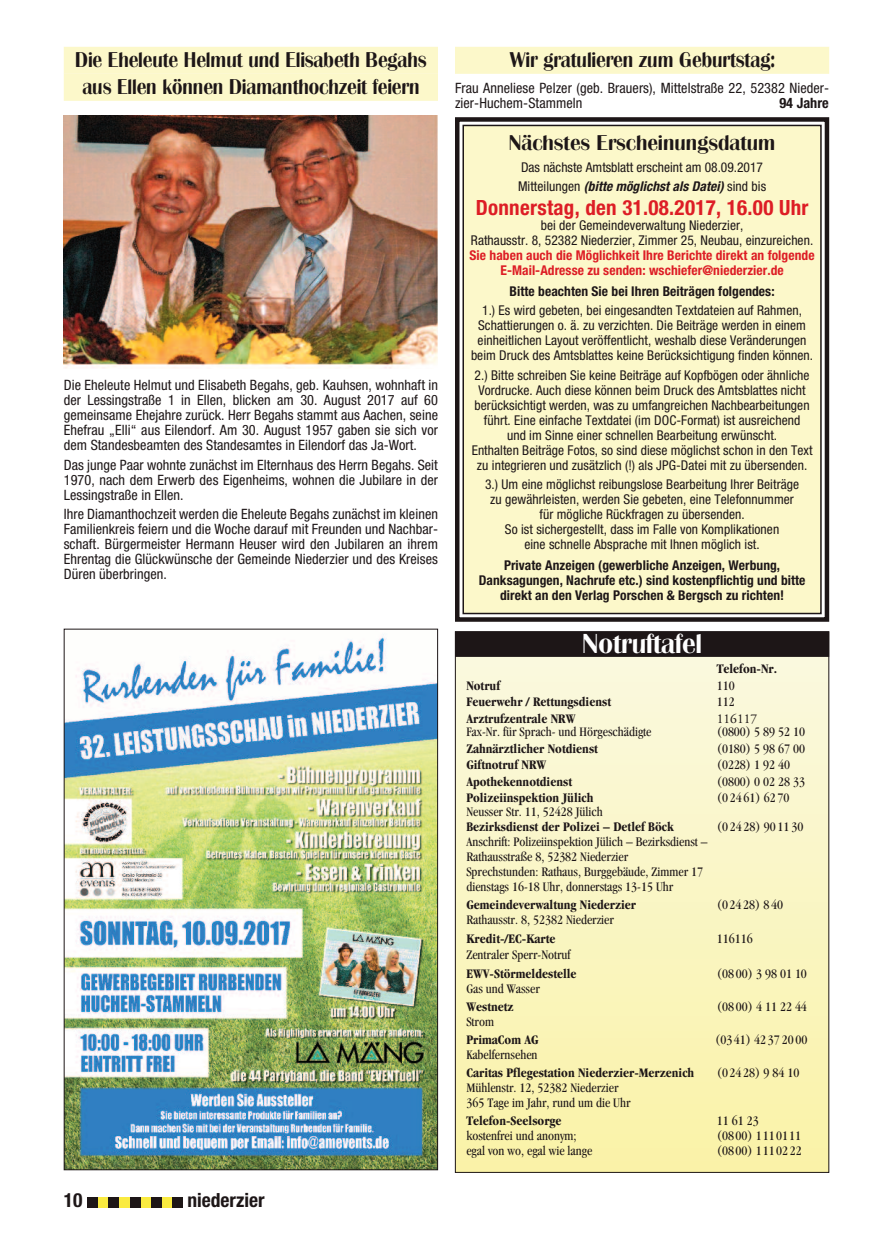
<style>
.page{position:relative;width:893px;height:1234px;background:#fff}
.page>*{position:absolute;margin:0;border:0;box-sizing:border-box;transform-origin:0 0}
.t1{font:27px "Bri Reg";color:#fff}
.t2{font:21px/27px "Bri Reg";color:#1d1617;text-align:center;scale:.92 1}
.t3{font:700 condensed 21px "Helvetica Neue LT Std";letter-spacing:.015em;color:#dd1d25}
.t4{font:21px "Bri Reg";color:#1d1617}
.t5{font:700 condensed 19.5px "Helvetica Neue";color:#1d1617}
.t6{font:condensed 14.25px/15px "Helvetica Neue LT Std";letter-spacing:.005em;color:#1d1617;text-align:justify}
.t7{font:700 condensed 14.25px "Helvetica Neue LT Std";letter-spacing:.005em;color:#1d1617}
.t8{font:condensed 13.5px/15px "Helvetica Neue LT Std";letter-spacing:.005em;color:#1d1617;text-align:center}
.t9{font:condensed 13.5px/15px "Garamond";color:#1d1617}
.t10{font:700 condensed 13.5px "Garamond";color:#1d1617}
.t11{font:700 condensed 13.5px/15px "Helvetica Neue LT Std";letter-spacing:.005em;color:#1d1617;text-align:center}
.t12{font:700 condensed 13.5px/15px "Helvetica Neue LT Std";letter-spacing:.005em;color:#dd1d25;text-align:center}
.t13{font:13.5px "Adobe Garamond";color:#1d1617}
.s1{font-weight:700;font-style:italic}
</style>
<div class="page">
<div style="left:87px;top:1196px;width:96px;height:10px;background:#faeb41"></div>
<div style="left:87px;top:1196px;width:11px;height:10px;background:#1d1617"></div>
<div style="left:108px;top:1196px;width:11px;height:10px;background:#1d1617"></div>
<div style="left:130px;top:1196px;width:10px;height:10px;background:#1d1617"></div>
<div style="left:151px;top:1196px;width:11px;height:10px;background:#1d1617"></div>
<div style="left:172px;top:1196px;width:11px;height:10px;background:#1d1617"></div>
<div style="left:464px;top:126px;width:356px;height:486px;background:#fcf8ca"></div>
<div style="left:457px;top:119px;width:370px;height:500px;border:6px solid #fff"></div>
<div style="left:455px;top:117px;width:374px;height:504px;border:4px solid #1d1617"></div>
<div style="left:462px;top:125px;width:360px;height:489px;border:2px solid #1d1617"></div>
<div style="left:456px;top:632px;width:372px;height:539px;background:linear-gradient(to bottom,#f7f6de,#fbf4a9)"></div>
<div style="left:455px;top:631px;width:374px;height:25px;background:#1d1617"></div>
<div style="left:64px;top:47px;width:374px;height:27px;background:#fcf8ca"></div>
<div style="left:64px;top:74px;width:374px;height:27px;background:#fcf8ca"></div>
<img style="left:64px;top:116px;width:374px;height:252px">
<img style="left:66px;top:634px;width:370px;height:533px">
<div style="left:455px;top:47px;width:374px;height:27px;background:#fcf8ca"></div>
<h2 class="t2" style="left:75px;top:48px;width:384px">Die Eheleute Helmut und Elisabeth Begahs aus Ellen können Diamanthochzeit feiern</h2>
<p class="t6" style="left:64px;top:379px;width:376px">Die Eheleute Helmut und Elisabeth Begahs, geb. Kauhsen, wohnhaft in der Lessingstraße 1 in Ellen, blicken am 30. August 2017 auf 60 gemeinsame Ehejahre zurück. Herr Begahs stammt aus Aachen, seine Ehefrau „Elli“ aus Eilendorf. Am 30. August 1957 gaben sie sich vor dem Standesbeamten des Standesamtes in Eilendorf das Ja-Wort.</p>
<p class="t6" style="left:64px;top:458px;width:376px">Das junge Paar wohnte zunächst im Elternhaus des Herrn Begahs. Seit 1970, nach dem Erwerb des Eigenheims, wohnen die Jubilare in der Lessingstraße in Ellen.</p>
<p class="t6" style="left:64px;top:507px;width:376px">Ihre Diamanthochzeit werden die Eheleute Begahs zunächst im kleinen Familienkreis feiern und die Woche darauf mit Freunden und Nachbar&shy;schaft. Bürgermeister Hermann Heuser wird den Jubilaren an ihrem Ehrentag die Glückwünsche der Gemeinde Niederzier und des Kreises Düren überbringen.</p>
<h3 class="t5" style="left:64px;top:1183px;width:20px">10</h3>
<h3 class="t5" style="left:187px;top:1183px;width:79px">niederzier</h3>
<h2 class="t2" style="left:510px;top:48px;width:289px">Wir gratulieren zum Geburtstag:</h2>
<p class="t6" style="left:455px;top:82px;width:376px">Frau Anneliese Pelzer (geb. Brauers), Mittelstraße 22, 52382 Nieder&shy;zier-Huchem-Stammeln</p>
<p class="t7" style="left:779px;top:98px;width:51px">94 Jahre</p>
<h2 class="t4" style="left:509px;top:135px;width:268px">Nächstes Erscheinungsdatum</h2>
<p class="t8" style="left:518px;top:159px;width:250px;line-height:19.2px;text-align:left">Das nächste Amtsblatt erscheint am 08.09.2017<br>Mitteilungen <span class="s1">(bitte möglichst als Datei)</span> sind bis</p>
<h2 class="t3" style="left:476px;top:200px;width:334px">Donnerstag, den 31.08.2017, 16.00 Uhr</h2>
<p class="t8" style="left:471px;top:219px;width:344px">bei der Gemeindeverwaltung Niederzier,<br>Rathausstr. 8, 52382 Niederzier, Zimmer 25, Neubau, einzureichen.</p>
<p class="t12" style="left:470px;top:249px;width:347px">Sie haben auch die Möglichkeit Ihre Berichte direkt an folgende<br>E-Mail-Adresse zu senden: wschiefer@niederzier.de</p>
<p class="t11" style="left:510px;top:285px;width:266px">Bitte beachten Sie bei Ihren Beiträgen folgendes:</p>
<p class="t8" style="left:471px;top:304px;width:344px">1.) Es wird gebeten, bei eingesandten Textdateien auf Rahmen, Schattierungen o. ä. zu verzichten. Die Beiträge werden in einem einheitlichen Layout veröffentlicht, weshalb diese Veränderungen beim Druck des Amtsblattes keine Berücksichtigung finden können.</p>
<p class="t8" style="left:472px;top:368px;width:342px">2.) Bitte schreiben Sie keine Beiträge auf Kopfbögen oder ähnliche Vordrucke. Auch diese können beim Druck des Amtsblattes nicht berücksichtigt werden, was zu umfangreichen Nachbearbeitungen führt. Eine einfache Textdatei (im DOC-Format) ist ausreichend<br>und im Sinne einer schnellen Bearbeitung erwünscht.<br>Enthalten Beiträge Fotos, so sind diese möglichst schon in den Text zu integrieren und zusätzlich (!) als JPG-Datei mit zu übersenden.</p>
<p class="t8" style="left:485px;top:477px;width:315px">3.) Um eine möglichst reibungslose Bearbeitung Ihrer Beiträge zu gewährleisten, werden Sie gebeten, eine Telefonnummer für mögliche Rückfragen zu übersenden.<br>So ist sichergestellt, dass im Falle von Komplikationen<br>eine schnelle Absprache mit Ihnen möglich ist.</p>
<p class="t11" style="left:479px;top:558px;width:328px">Private Anzeigen (gewerbliche Anzeigen, Werbung,<br>Danksagungen, Nachrufe etc.) sind kostenpflichtig und bitte direkt an den Verlag Porschen &amp; Bergsch zu richten!</p>
<h1 class="t1" style="left:582px;top:633px;width:121px">Notruftafel</h1>
<p class="t10" style="left:717px;top:663px;width:62px">Telefon-Nr.</p>
<p class="t10" style="left:466px;top:680px;width:35px">Notruf</p>
<p class="t9" style="left:717px;top:678px;width:19px">110</p>
<p class="t10" style="left:466px;top:696px;width:146px">Feuerwehr / Rettungsdienst</p>
<p class="t9" style="left:717px;top:695px;width:19px">112</p>
<p class="t10" style="left:466px;top:713px;width:111px">Arztrufzentrale NRW</p>
<p class="t13" style="left:717px;top:713px;width:42px">116117</p>
<p class="t9" style="left:466px;top:725px;width:187px">Fax-Nr. für Sprach- und Hörgeschädigte</p>
<p class="t9" style="left:717px;top:725px;width:90px">(0800) 5 89 52 10</p>
<p class="t10" style="left:466px;top:743px;width:133px">Zahnärztlicher Notdienst</p>
<p class="t9" style="left:717px;top:741px;width:90px">(0180) 5 98 67 00</p>
<p class="t10" style="left:466px;top:759px;width:81px">Giftnotruf NRW</p>
<p class="t9" style="left:717px;top:758px;width:75px">(0228) 1 92 40</p>
<p class="t10" style="left:466px;top:776px;width:107px">Apothekennotdienst</p>
<p class="t9" style="left:717px;top:774px;width:90px">(0800) 0 02 28 33</p>
<p class="t10" style="left:466px;top:792px;width:129px">Polizeiinspektion Jülich</p>
<p class="t9" style="left:717px;top:791px;width:74px">(0 24 61) 62 70</p>
<p class="t9" style="left:466px;top:804px;width:138px">Neusser Str. 11, 52428 Jülich</p>
<p class="t10" style="left:466px;top:821px;width:209px">Bezirksdienst der Polizei – Detlef Böck</p>
<p class="t9" style="left:717px;top:819px;width:88px">(0 24 28) 90 11 30</p>
<p class="t9" style="left:466px;top:834px;width:243px">Anschrift: Polizeiinspektion Jülich – Bezirksdienst – Rathausstraße 8, 52382 Niederzier<br>Sprechstunden: Rathaus, Burggebäude, Zimmer 17 dienstags 16-18 Uhr, donnerstags 13-15 Uhr</p>
<p class="t10" style="left:466px;top:899px;width:171px">Gemeindeverwaltung Niederzier</p>
<p class="t9" style="left:717px;top:897px;width:68px">(0 24 28) 8 40</p>
<p class="t9" style="left:466px;top:912px;width:149px">Rathausstr. 8, 52382 Niederzier</p>
<p class="t10" style="left:466px;top:933px;width:91px">Kredit-/EC-Karte</p>
<p class="t9" style="left:717px;top:932px;width:37px">116116</p>
<p class="t9" style="left:466px;top:947px;width:106px">Zentraler Sperr-Notruf</p>
<p class="t10" style="left:466px;top:968px;width:112px">EWV-Störmeldestelle</p>
<p class="t9" style="left:717px;top:966px;width:92px">(08 00) 3 98 01 10</p>
<p class="t9" style="left:466px;top:981px;width:75px">Gas und Wasser</p>
<p class="t10" style="left:466px;top:1001px;width:49px">Westnetz</p>
<p class="t9" style="left:717px;top:999px;width:92px">(08 00) 4 11 22 44</p>
<p class="t9" style="left:466px;top:1014px;width:29px">Strom</p>
<p class="t10" style="left:466px;top:1034px;width:74px">PrimaCom AG</p>
<p class="t9" style="left:715px;top:1032px;width:94px">(03 41) 42 37 20 00</p>
<p class="t9" style="left:466px;top:1047px;width:73px">Kabelfernsehen</p>
<p class="t10" style="left:466px;top:1067px;width:229px">Caritas Pflegestation Niederzier-Merzenich</p>
<p class="t9" style="left:717px;top:1065px;width:84px">(0 24 28) 9 84 10</p>
<p class="t9" style="left:466px;top:1080px;width:166px">Mühlenstr. 12, 52382 Niederzier<br>365 Tage im Jahr, rund um die Uhr</p>
<p class="t10" style="left:466px;top:1115px;width:97px">Telefon-Seelsorge</p>
<p class="t9" style="left:717px;top:1113px;width:43px">11 61 23</p>
<p class="t9" style="left:466px;top:1128px;width:112px">kostenfrei und anonym;</p>
<p class="t9" style="left:717px;top:1128px;width:86px">(08 00) 1110111</p>
<p class="t9" style="left:466px;top:1143px;width:127px">egal von wo, egal wie lange</p>
<p class="t9" style="left:717px;top:1143px;width:87px">(08 00) 11102 22</p>
</div>
